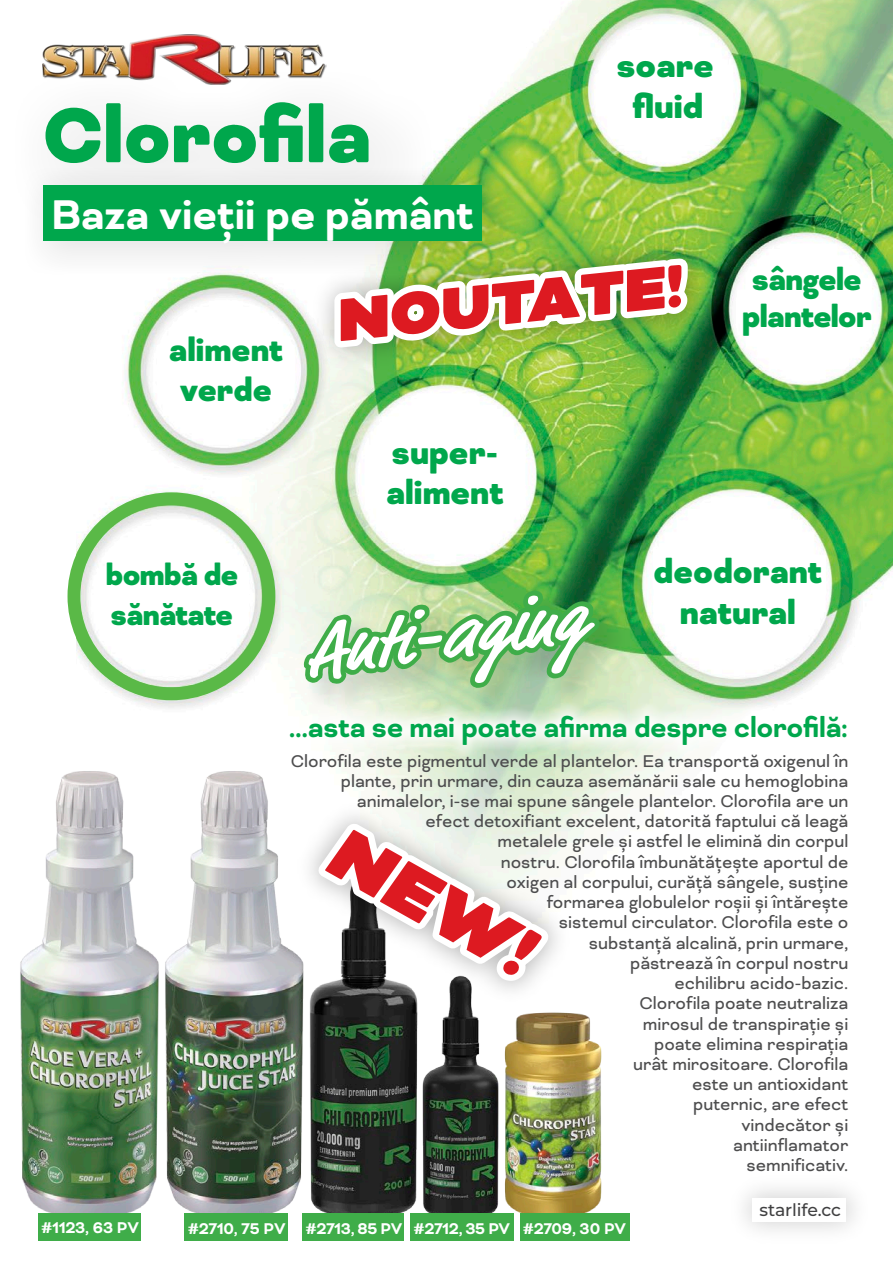
<style>
.page{position:relative;width:893px;height:1263px;background:#fff}
.page>*{position:absolute;margin:0;border:0;box-sizing:border-box;transform-origin:0 0}
.t1{font:900 89.4px "Bicyclette";color:#00a74c;scale:.96 1}
.t2{font:900 82.65px "Bicyclette";color:#d22229}
.t3{font:italic 700 73.05px "Market Pro";color:#fff}
.t4{font:900 68.85px "Bicyclette";color:#d22229}
.t5{font:700 47.7px "Bicyclette";color:#fff;scale:.96 1}
.t6{font:900 38.25px/40.5px "Bicyclette";color:#00a74c;scale:.95 1}
.t7{font:900 38.25px/40.5px "Bicyclette";color:#00a74c;text-align:center}
.t8{font:900 37.2px/40.5px "Bicyclette";color:#00a74c;scale:.95 1}
.t9{font:900 35.4px/37.3px "Bicyclette";letter-spacing:-.02em;color:#00a74c;scale:.95 1}
.t10{font:900 34.05px/40.3px "Bicyclette";letter-spacing:-.02em;color:#00a74c;scale:.95 1}
.t11{font:700 31.95px "Bicyclette";letter-spacing:-.01em;color:#00a74c;scale:.96 1}
.t12{font:19.65px/20.2px "Bicyclette";color:#4d4d4e;text-align:right}
.t13{font:700 17.85px "Bicyclette";letter-spacing:-.02em;color:#fff;scale:.95 1}
.t14{font:500 17.25px "Montserrat";letter-spacing:-.01em;color:#404041}
</style>
<div class="page">
<img style="left:433px;top:0;width:460px;height:783px">
<img style="left:20px;top:276px;width:627px;height:965px">
<div style="left:38px;top:1213px;width:103px;height:28px;background:#3fad49"></div>
<div style="left:184px;top:1213px;width:104px;height:28px;background:#3fad49"></div>
<div style="left:520px;top:1213px;width:109px;height:28px;background:#3fad49"></div>
<div style="left:410px;top:1213px;width:103px;height:28px;background:#3fad49"></div>
<div style="left:302px;top:1213px;width:102px;height:28px;background:#3fad49"></div>
<svg style="left:307px;top:594px;width:318px;height:107px;background:#a9d496"></svg>
<svg style="left:297px;top:580px;width:309px;height:117px;background:#88c582"></svg>
<img style="left:43px;top:34px;width:284px;height:37px">
<div style="left:15px;top:71px;width:416px;height:155px;background:#f7f7f7"></div>
<svg style="left:43px;top:168px;width:473px;height:108px;fill:#f0f0f0"></svg>
<div style="left:43px;top:186px;width:439px;height:55px;background:#00a74c"></div>
<svg style="left:276px;top:701px;width:584px;height:58px"></svg>
<img style="left:297px;top:211px;width:426px;height:196px">
<img style="left:323px;top:247px;width:373px;height:114px">
<img style="left:263px;top:773px;width:334px;height:270px">
<svg style="left:299px;top:806px;width:264px;height:189px"></svg>
<p class="t1" style="left:43px;top:82px;width:343px">Clorofila</p>
<p class="t5" style="left:51px;top:187px;width:442px">Baza vieţii pe pământ</p>
<p class="t7" style="left:617px;top:46px;width:99px">soare fluid</p>
<p class="t8" style="left:169px;top:330px;width:122px">aliment verde</p>
<p class="t4" style="left:332px;top:280px;width:349px;rotate:-6deg">NOUTATE!</p>
<p class="t6" style="left:386px;top:433px;width:125px">super&shy;aliment</p>
<p class="t9" style="left:742px;top:261px;width:138px">sângele plantelor</p>
<p class="t10" style="left:106px;top:555px;width:141px">bombă de sănătate</p>
<p class="t3" style="left:299px;top:601px;width:281px;rotate:-7deg">Anti-aging</p>
<p class="t6" style="left:654px;top:552px;width:179px;text-align:center">deodorant natural</p>
<p class="t11" style="left:289px;top:708px;width:584px">...asta se mai poate afirma despre clorofilă:</p>
<p class="t12" style="left:291px;top:750px;width:559px">Clorofila este pigmentul verde al plantelor. Ea transportă oxigenul în plante, prin urmare, din cauza asemănării sale cu hemoglobina animalelor, i-se mai spune sângele plantelor. Clorofila are un<br>efect detoxifiant excelent, datorită faptului că leagă<br>metalele grele și astfel le elimină din corpul<br>nostru. Clorofila îmbunătățește aportul de<br>oxigen al corpului, curăță sângele, susține<br>formarea globulelor roșii și întărește<br>sistemul circulator. Clorofila este o<br>substanță alcalină, prin urmare,<br>păstrează în corpul nostru<br>echilibru acido-bazic.<br>Clorofila poate neutraliza<br>mirosul de transpirație și<br>poate elimina respirația<br>urât mirositoare. Clorofila<br>este un antioxidant<br>puternic, are efect<br>vindecător și<br>antiinflamator<br>semnificativ.</p>
<p class="t2" style="left:358px;top:804px;width:225px;rotate:29deg">NEW!</p>
<p class="t14" style="left:760px;top:1198px;width:83px">starlife.cc</p>
<p class="t13" style="left:41px;top:1217px;width:104px">#1123, 63 PV</p>
<p class="t13" style="left:188px;top:1218px;width:463px">#2710, 75 PV #2713, 85 PV #2712, 35 PV #2709, 30 PV</p>
</div>
